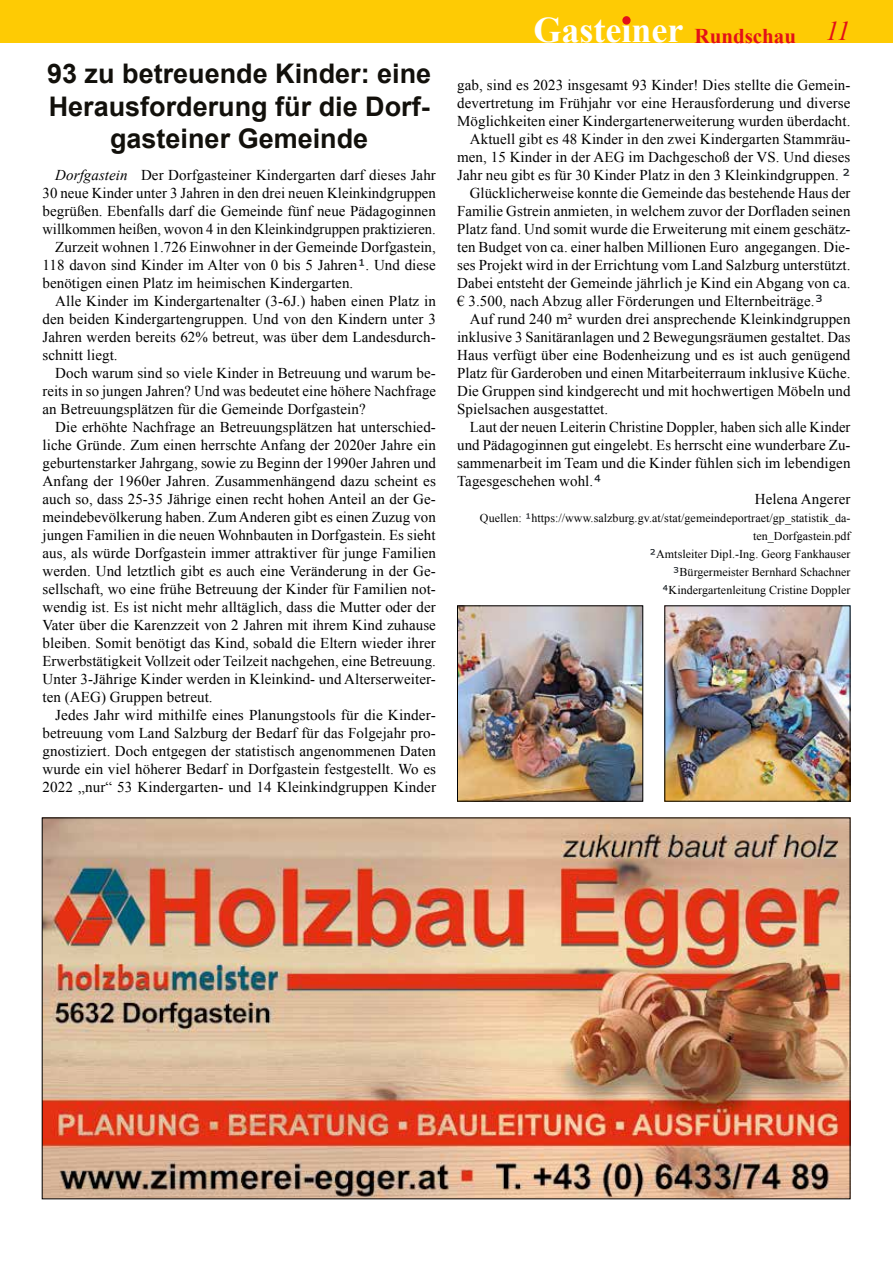
<style>
.page{position:relative;width:893px;height:1263px;background:#fff}
.page>*{position:absolute;margin:0;border:0;box-sizing:border-box;transform-origin:0 0}
.t1{font:700 36px "Times New Roman";color:#fff}
.t2{font:700 27px/32.4px "Arial";color:#12100b;text-align:center}
.t3{font:15px "Times New Roman";letter-spacing:.005em;color:#000}
.t4{font:15px "Times New Roman";letter-spacing:.005em;color:#000;scale:.96 1}
.t5{font:12px/18px "Times New Roman";letter-spacing:.005em;color:#000;text-align:right}
.s1{font-style:italic}
.s2{font-family:"Verdana";color:#10171c}
.s3{font-size:21px;color:#e31019}
.s4{font-weight:400;font-style:italic;font-size:27px;color:#e31019}
</style>
<div class="page">
<div style="left:0;top:0;width:893px;height:43px;background:#fecb04"></div>
<div style="left:622px;top:16px;width:9px;height:9px;background:#e31019;border-radius:50%"></div>
<img style="left:44px;top:819px;width:804px;height:378px">
<img style="left:459px;top:607px;width:182px;height:192px">
<div style="left:457px;top:605px;width:186px;height:196px;border:1px solid #000"></div>
<img style="left:666px;top:607px;width:182px;height:192px">
<h2 class="t2" style="left:47px;top:59px;width:386px">93 zu betreuende Kinder: eine<br>Herausforderung für die Dorf&shy;gasteiner Gemeinde</h2>
<p class="t3" style="left:55px;top:165px;width:382px"><span class="s1">Dorfgastein</span> Der Dorfgasteiner Kindergarten darf dieses Jahr</p>
<p class="t3" style="left:43px;top:183px;width:395px">30 neue Kinder unter 3 Jahren in den drei neuen Kleinkindgruppen</p>
<p class="t3" style="left:43px;top:201px;width:395px">begrüßen. Ebenfalls darf die Gemeinde fünf neue Pädagoginnen</p>
<p class="t4" style="left:43px;top:219px;width:411px">willkommen heißen, wovon 4 in den Kleinkindgruppen praktizieren.</p>
<p class="t3" style="left:55px;top:237px;width:382px">Zurzeit wohnen 1.726 Einwohner in der Gemeinde Dorfgastein,</p>
<p class="t3" style="left:43px;top:255px;width:395px">118 davon sind Kinder im Alter von 0 bis 5 Jahren<span class="s2">¹</span>. Und diese</p>
<p class="t3" style="left:43px;top:273px;width:312px">benötigen einen Platz im heimischen Kindergarten.</p>
<p class="t3" style="left:55px;top:291px;width:382px">Alle Kinder im Kindergartenalter (3-6J.) haben einen Platz in</p>
<p class="t3" style="left:43px;top:309px;width:395px">den beiden Kindergartengruppen. Und von den Kindern unter 3</p>
<p class="t3" style="left:43px;top:327px;width:395px">Jahren werden bereits 62% betreut, was über dem Landesdurch-</p>
<p class="t3" style="left:43px;top:345px;width:77px">schnitt liegt.</p>
<p class="t3" style="left:55px;top:363px;width:382px">Doch warum sind so viele Kinder in Betreuung und warum be-</p>
<p class="t3" style="left:43px;top:381px;width:395px">reits in so jungen Jahren? Und was bedeutet eine höhere Nachfrage</p>
<p class="t3" style="left:43px;top:399px;width:325px">an Betreuungsplätzen für die Gemeinde Dorfgastein?</p>
<p class="t3" style="left:55px;top:417px;width:382px">Die erhöhte Nachfrage an Betreuungsplätzen hat unterschied-</p>
<p class="t3" style="left:43px;top:435px;width:395px">liche Gründe. Zum einen herrschte Anfang der 2020er Jahre ein</p>
<p class="t3" style="left:43px;top:453px;width:395px">geburtenstarker Jahrgang, sowie zu Beginn der 1990er Jahren und</p>
<p class="t3" style="left:43px;top:471px;width:395px">Anfang der 1960er Jahren. Zusammenhängend dazu scheint es</p>
<p class="t3" style="left:43px;top:489px;width:395px">auch so, dass 25-35 Jährige einen recht hohen Anteil an der Ge-</p>
<p class="t3" style="left:43px;top:507px;width:395px">meindebevölkerung haben. Zum Anderen gibt es einen Zuzug von</p>
<p class="t3" style="left:43px;top:525px;width:395px">jungen Familien in die neuen Wohnbauten in Dorfgastein. Es sieht</p>
<p class="t3" style="left:43px;top:543px;width:395px">aus, als würde Dorfgastein immer attraktiver für junge Familien</p>
<p class="t3" style="left:43px;top:561px;width:395px">werden. Und letztlich gibt es auch eine Veränderung in der Ge-</p>
<p class="t3" style="left:43px;top:579px;width:395px">sellschaft, wo eine frühe Betreuung der Kinder für Familien not-</p>
<p class="t3" style="left:43px;top:597px;width:395px">wendig ist. Es ist nicht mehr alltäglich, dass die Mutter oder der</p>
<p class="t3" style="left:43px;top:615px;width:395px">Vater über die Karenzzeit von 2 Jahren mit ihrem Kind zuhause</p>
<p class="t3" style="left:43px;top:633px;width:395px">bleiben. Somit benötigt das Kind, sobald die Eltern wieder ihrer</p>
<p class="t3" style="left:43px;top:651px;width:395px">Erwerbstätigkeit Vollzeit oder Teilzeit nachgehen, eine Betreuung.</p>
<p class="t3" style="left:43px;top:669px;width:395px">Unter 3-Jährige Kinder werden in Kleinkind- und Alterserweiter-</p>
<p class="t3" style="left:43px;top:687px;width:172px">ten (AEG) Gruppen betreut.</p>
<p class="t3" style="left:55px;top:705px;width:382px">Jedes Jahr wird mithilfe eines Planungstools für die Kinder-</p>
<p class="t3" style="left:43px;top:723px;width:395px">betreuung vom Land Salzburg der Bedarf für das Folgejahr pro-</p>
<p class="t3" style="left:43px;top:741px;width:395px">gnostiziert. Doch entgegen der statistisch angenommenen Daten</p>
<p class="t3" style="left:43px;top:759px;width:395px">wurde ein viel höherer Bedarf in Dorfgastein festgestellt. Wo es</p>
<p class="t3" style="left:43px;top:777px;width:395px">2022 „nur“ 53 Kindergarten- und 14 Kleinkindgruppen Kinder</p>
<h1 class="t1" style="left:533px;top:6px;width:318px">Gasteiner <span class="s3">Rundschau</span> <span class="s4">11</span></h1>
<p class="t3" style="left:457px;top:75px;width:395px">gab, sind es 2023 insgesamt 93 Kinder! Dies stellte die Gemein-</p>
<p class="t3" style="left:457px;top:93px;width:395px">devertretung im Frühjahr vor eine Herausforderung und diverse</p>
<p class="t3" style="left:457px;top:111px;width:395px">Möglichkeiten einer Kindergartenerweiterung wurden überdacht.</p>
<p class="t3" style="left:470px;top:129px;width:382px">Aktuell gibt es 48 Kinder in den zwei Kindergarten Stammräu-</p>
<p class="t3" style="left:457px;top:147px;width:395px">men, 15 Kinder in der AEG im Dachgeschoß der VS. Und dieses</p>
<p class="t3" style="left:457px;top:165px;width:395px">Jahr neu gibt es für 30 Kinder Platz in den 3 Kleinkindgruppen. <span class="s2">²</span></p>
<p class="t3" style="left:470px;top:183px;width:382px">Glücklicherweise konnte die Gemeinde das bestehende Haus der</p>
<p class="t3" style="left:457px;top:201px;width:395px">Familie Gstrein anmieten, in welchem zuvor der Dorfladen seinen</p>
<p class="t3" style="left:457px;top:219px;width:395px">Platz fand. Und somit wurde die Erweiterung mit einem geschätz-</p>
<p class="t3" style="left:457px;top:237px;width:395px">ten Budget von ca. einer halben Millionen Euro angegangen. Die-</p>
<p class="t3" style="left:457px;top:255px;width:395px">ses Projekt wird in der Errichtung vom Land Salzburg unterstützt.</p>
<p class="t3" style="left:457px;top:273px;width:395px">Dabei entsteht der Gemeinde jährlich je Kind ein Abgang von ca.</p>
<p class="t3" style="left:457px;top:291px;width:367px">€ 3.500, nach Abzug aller Förderungen und Elternbeiträge.<span class="s2">³</span></p>
<p class="t3" style="left:470px;top:309px;width:382px">Auf rund 240 m² wurden drei ansprechende Kleinkindgruppen</p>
<p class="t3" style="left:457px;top:327px;width:395px">inklusive 3 Sanitäranlagen und 2 Bewegungsräumen gestaltet. Das</p>
<p class="t3" style="left:457px;top:345px;width:395px">Haus verfügt über eine Bodenheizung und es ist auch genügend</p>
<p class="t3" style="left:457px;top:363px;width:395px">Platz für Garderoben und einen Mitarbeiterraum inklusive Küche.</p>
<p class="t3" style="left:457px;top:381px;width:395px">Die Gruppen sind kindgerecht und mit hochwertigen Möbeln und</p>
<p class="t3" style="left:457px;top:399px;width:152px">Spielsachen ausgestattet.</p>
<p class="t3" style="left:470px;top:417px;width:382px">Laut der neuen Leiterin Christine Doppler, haben sich alle Kinder</p>
<p class="t3" style="left:457px;top:435px;width:395px">und Pädagoginnen gut eingelebt. Es herrscht eine wunderbare Zu-</p>
<p class="t3" style="left:457px;top:453px;width:395px">sammenarbeit im Team und die Kinder fühlen sich im lebendigen</p>
<p class="t3" style="left:457px;top:471px;width:146px">Tagesgeschehen wohl.<span class="s2">⁴</span></p>
<p class="t3" style="left:755px;top:489px;width:97px">Helena Angerer</p>
<p class="t5" style="left:480px;top:509px;width:372px">Quellen: <span class="s2">¹</span>https://www.salzburg.gv.at/stat/gemeindeportraet/gp_statistik_da&shy;ten_Dorfgastein.pdf<br><span class="s2">²</span>Amtsleiter Dipl.-Ing. Georg Fankhauser<br><span class="s2">³</span>Bürgermeister Bernhard Schachner<br><span class="s2">⁴</span>Kindergartenleitung Cristine Doppler</p>
</div>
